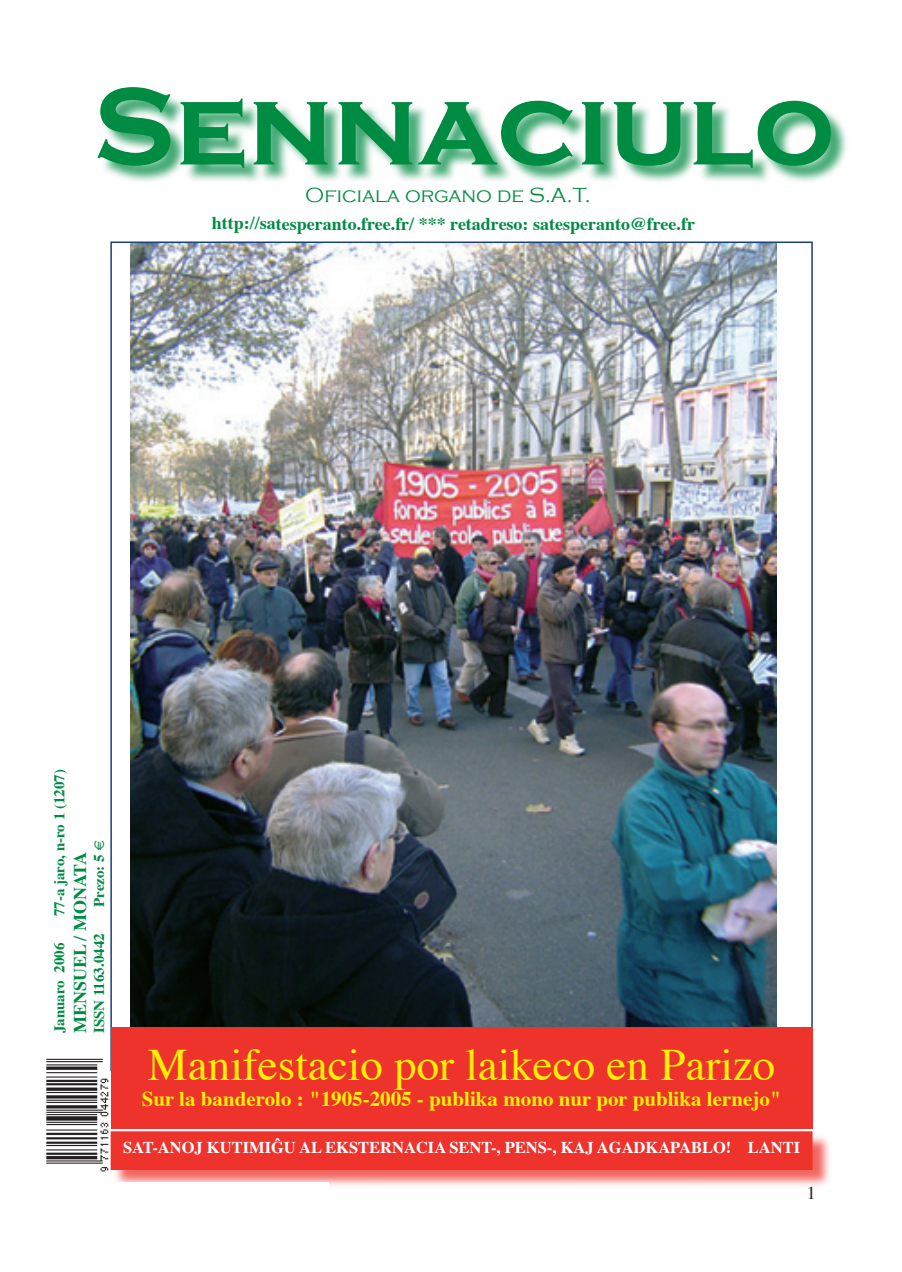
<style>
.page{position:relative;width:902px;height:1272px;background:#fff}
.page>*{position:absolute;margin:0;border:0;box-sizing:border-box;transform-origin:0 0}
.t1{font:700 114px "Copperplate Gothic";color:#008b43}
.t2{font:45px "Times";color:#fff101}
.t3{font:700 21px "Times";color:#fff101}
.t4{font:300 21px "Copperplate Gothic";color:#008b43}
.t5{font:700 18px "Times";letter-spacing:-.005em;color:#008b43}
.t6{font:18px "Times";color:#231f20}
.t7{font:700 16.5px "Times";color:#fff}
.t8{font:700 15px "Times";color:#008b43}
</style>
<div class="page">
<img style="left:46px;top:1058px;width:73px;height:114px">
<div style="left:112px;top:1132px;width:721px;height:58px;background:#ee322c;opacity:.75"></div>
<div style="left:111px;top:1132px;width:701px;height:37px;background:#ee322c"></div>
<div style="left:111px;top:1131px;width:701px;height:39px;border:1px solid #ee322c"></div>
<div style="left:99px;top:88px;width:752px;height:99px;background:#008b43;opacity:.75"></div>
<div style="left:99px;top:1182px;width:229px;height:29px;background:#fff"></div>
<img style="left:131px;top:245px;width:645px;height:782px">
<div style="left:111px;top:1027px;width:701px;height:101px;background:#ee322c"></div>
<h1 class="t1" style="left:93px;top:64px;width:743px">Sennaciulo</h1>
<p class="t4" style="left:305px;top:184px;width:287px">Oficiala organo de S.A.T.</p>
<p class="t5" style="left:212px;top:206px;width:485px">http://satesperanto.free.fr/ *** retadreso: satesperanto@free.fr</p>
<p class="t8" style="left:45px;top:916px;width:149px;rotate:-90deg">77-a jaro, n-ro 1 (1207)</p>
<p class="t8" style="left:85px;top:907px;width:69px;rotate:-90deg">Prezo: 5 €</p>
<p class="t5" style="left:63px;top:1033px;width:183px;rotate:-90deg">MENSUEL / MONATA</p>
<p class="t8" style="left:85px;top:1033px;width:102px;rotate:-90deg">ISSN 1163.0442</p>
<p class="t8" style="left:45px;top:1033px;width:92px;rotate:-90deg">Januaro 2006</p>
<h2 class="t2" style="left:148px;top:1023px;width:629px">Manifestacio por laikeco en Parizo</h2>
<p class="t3" style="left:142px;top:1078px;width:641px">Sur la banderolo : "1905-2005 - publika mono nur por publika lernejo"</p>
<p class="t7" style="left:123px;top:1132px;width:679px">SAT-ANOJ KUTIMIĜU AL EKSTERNACIA SENT-, PENS-, KAJ AGADKAPABLO! LANTI</p>
<p class="t6" style="left:807px;top:1176px;width:10px">1</p>
</div>
